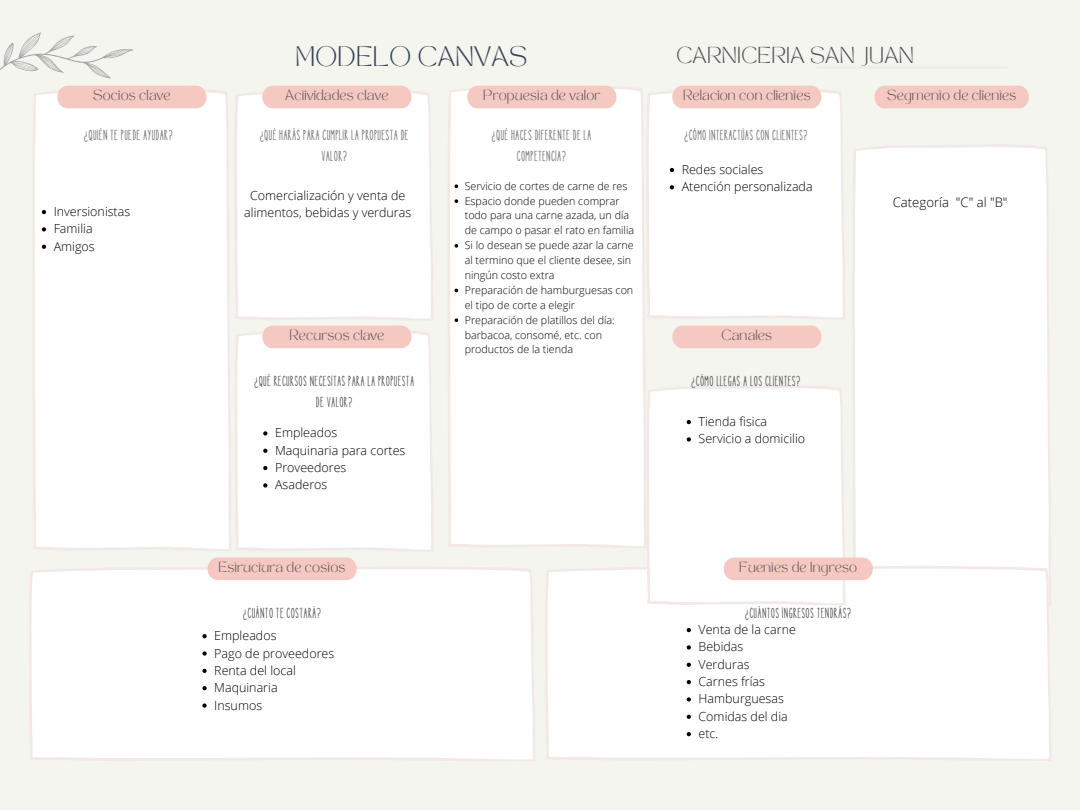
<style>
.page{position:relative;width:1080px;height:810px;background:#f4f5ee}
.page>*{position:absolute;margin:0;border:0;box-sizing:border-box;transform-origin:0 0}
.t1{font:19.75px "TAN MON CHERI Regular";letter-spacing:.02em;color:#3b4559}
.t2{font:16.12px "TAN MON CHERI Regular";letter-spacing:.02em;color:#545454}
.t3{font:15.38px/21.2px "Handwrite";letter-spacing:.02em;color:#716f6c;text-align:center}
.t4{font:15.38px/21.2px "Handwrite";letter-spacing:.02em;color:#545454;text-align:center}
.t5{font:300 13.12px "Open Sans";color:#000}
.t6{font:300 12.5px/17.4px "Open Sans";color:#000}
.t7{font:300 10.75px/14.9px "Open Sans";color:#000}
.t8{font:10.25px "TAN MON CHERI Regular";letter-spacing:.02em;color:#545454}
</style>
<div class="page">
<div style="left:33px;top:90px;width:198px;height:461px;background:#fff"></div>
<div style="left:448px;top:87px;width:198px;height:461px;background:#fff"></div>
<div style="left:852px;top:145px;width:199px;height:421px;background:#fff"></div>
<div style="left:29px;top:567px;width:506px;height:194px;background:#fff"></div>
<div style="left:545px;top:566px;width:506px;height:195px;background:#fff"></div>
<div style="left:235px;top:91px;width:198px;height:229px;background:#fff"></div>
<div style="left:235px;top:331px;width:198px;height:220px;background:#fff"></div>
<div style="left:647px;top:90px;width:198px;height:229px;background:#fff"></div>
<div style="left:647px;top:386px;width:198px;height:219px;background:#fff"></div>
<div style="left:262px;top:86px;width:149px;height:22px;background:#f6c8c2"></div>
<div style="left:270px;top:91px;width:40px;height:6px;background:#f6c8c2;border-radius:3px"></div>
<div style="left:467px;top:86px;width:149px;height:22px;background:#f6c8c2"></div>
<div style="left:475px;top:91px;width:40px;height:6px;background:#f6c8c2;border-radius:3px"></div>
<div style="left:672px;top:86px;width:149px;height:22px;background:#f6c8c2"></div>
<div style="left:680px;top:91px;width:40px;height:6px;background:#f6c8c2;border-radius:3px"></div>
<div style="left:875px;top:86px;width:154px;height:22px;background:#f6c8c2"></div>
<div style="left:882px;top:91px;width:40px;height:6px;background:#f6c8c2;border-radius:3px"></div>
<div style="left:262px;top:326px;width:149px;height:22px;background:#f6c8c2"></div>
<div style="left:270px;top:331px;width:40px;height:6px;background:#f6c8c2;border-radius:3px"></div>
<div style="left:672px;top:326px;width:149px;height:22px;background:#f6c8c2"></div>
<div style="left:680px;top:331px;width:40px;height:6px;background:#f6c8c2;border-radius:3px"></div>
<div style="left:208px;top:558px;width:149px;height:22px;background:#f6c8c2"></div>
<div style="left:215px;top:563px;width:40px;height:6px;background:#f6c8c2;border-radius:3px"></div>
<div style="left:724px;top:558px;width:149px;height:22px;background:#f6c8c2"></div>
<div style="left:731px;top:563px;width:40px;height:6px;background:#f6c8c2;border-radius:3px"></div>
<svg style="left:0;top:32px;width:206px;height:79px"></svg>
<hr style="left:817px;top:66px;width:191px;height:3px;background:#f2e9e7">
<svg style="left:42px;top:210px;width:4px;height:4px"></svg>
<svg style="left:42px;top:227px;width:4px;height:5px"></svg>
<svg style="left:42px;top:245px;width:4px;height:4px"></svg>
<svg style="left:687px;top:420px;width:4px;height:4px"></svg>
<svg style="left:687px;top:437px;width:4px;height:5px"></svg>
<svg style="left:455px;top:184px;width:3px;height:4px"></svg>
<svg style="left:455px;top:199px;width:3px;height:4px"></svg>
<svg style="left:455px;top:244px;width:3px;height:4px"></svg>
<svg style="left:455px;top:318px;width:3px;height:4px"></svg>
<svg style="left:263px;top:431px;width:4px;height:5px"></svg>
<svg style="left:263px;top:449px;width:4px;height:4px"></svg>
<svg style="left:263px;top:466px;width:4px;height:4px"></svg>
<svg style="left:263px;top:483px;width:4px;height:5px"></svg>
<svg style="left:670px;top:168px;width:4px;height:4px"></svg>
<svg style="left:670px;top:185px;width:4px;height:4px"></svg>
<svg style="left:202px;top:634px;width:5px;height:4px"></svg>
<svg style="left:202px;top:651px;width:5px;height:5px"></svg>
<svg style="left:202px;top:669px;width:5px;height:4px"></svg>
<svg style="left:202px;top:686px;width:5px;height:4px"></svg>
<svg style="left:202px;top:703px;width:5px;height:5px"></svg>
<svg style="left:687px;top:628px;width:4px;height:4px"></svg>
<svg style="left:687px;top:645px;width:4px;height:5px"></svg>
<svg style="left:687px;top:663px;width:4px;height:4px"></svg>
<svg style="left:687px;top:680px;width:4px;height:4px"></svg>
<svg style="left:687px;top:697px;width:4px;height:5px"></svg>
<svg style="left:687px;top:715px;width:4px;height:4px"></svg>
<svg style="left:687px;top:732px;width:4px;height:4px"></svg>
<h1 class="t1" style="left:295px;top:46px;width:233px">MODELO CANVAS</h1>
<p class="t2" style="left:676px;top:46px;width:239px">CARNICERIA SAN JUAN</p>
<p class="t8" style="left:93px;top:90px;width:79px">Socios clave</p>
<p class="t8" style="left:285px;top:90px;width:105px">Actividades clave</p>
<p class="t8" style="left:483px;top:90px;width:119px">Propuesta de valor</p>
<p class="t8" style="left:683px;top:90px;width:129px">Relacion con clientes</p>
<p class="t8" style="left:887px;top:90px;width:131px">Segmento de clientes</p>
<p class="t3" style="left:84px;top:124px;width:90px">¿QUIÉN TE PUEDE AYUDAR?</p>
<p class="t3" style="left:260px;top:124px;width:151px">¿QUÉ HARÁS PARA CUMPLIR LA PROPUESTA DE<br>VALOR?</p>
<p class="t3" style="left:492px;top:124px;width:101px">¿QUÉ HACES DIFERENTE DE LA<br>COMPETENCIA?</p>
<p class="t3" style="left:684px;top:124px;width:125px">¿CÓMO INTERACTÚAS CON CLIENTES?</p>
<p class="t6" style="left:54px;top:203px;width:78px">Inversionistas<br>Familia<br>Amigos</p>
<p class="t6" style="left:682px;top:160px;width:132px">Redes sociales<br>Atención personalizada</p>
<p class="t7" style="left:465px;top:178px;width:171px">Servicio de cortes de carne de res<br>Espacio donde pueden comprar todo para una carne azada, un día de campo o pasar el rato en familia<br>Si lo desean se puede azar la carne al termino que el cliente desee, sin ningún costo extra<br>Preparación de hamburguesas con el tipo de corte a elegir<br>Preparación de platillos del día: barbacoa, consomé, etc. con productos de la tienda</p>
<p class="t6" style="left:244px;top:186px;width:169px;text-align:center">Comercialización y venta de alimentos, bebidas y verduras</p>
<p class="t8" style="left:289px;top:330px;width:96px">Recursos clave</p>
<p class="t8" style="left:722px;top:330px;width:52px">Canales</p>
<p class="t4" style="left:254px;top:370px;width:162px">¿QUÉ RECURSOS NECESITAS PARA LA PROPUESTA<br>DE VALOR?</p>
<p class="t4" style="left:691px;top:370px;width:111px">¿CÓMO LLEGAS A LOS CLIENTES?</p>
<p class="t6" style="left:275px;top:424px;width:132px">Empleados<br>Maquinaria para cortes<br>Proveedores<br>Asaderos</p>
<p class="t6" style="left:699px;top:413px;width:108px">Tienda fisica<br>Servicio a domicilio</p>
<p class="t8" style="left:219px;top:562px;width:128px">Estructura de costos</p>
<p class="t8" style="left:739px;top:562px;width:119px">Fuentes de Ingreso</p>
<p class="t4" style="left:243px;top:602px;width:80px">¿CUÁNTO TE COSTARÁ?</p>
<p class="t4" style="left:745px;top:602px;width:108px">¿CUÁNTOS INGRESOS TENDRÁS?</p>
<p class="t6" style="left:214px;top:627px;width:121px">Empleados<br>Pago de proveedores<br>Renta del local<br>Maquinaria<br>Insumos</p>
<p class="t6" style="left:699px;top:621px;width:99px">Venta de la carne<br>Bebidas<br>Verduras<br>Carnes frías<br>Hamburguesas<br>Comidas del dia etc.</p>
<p class="t5" style="left:893px;top:193px;width:116px">Categoría "C" al "B"</p>
</div>
